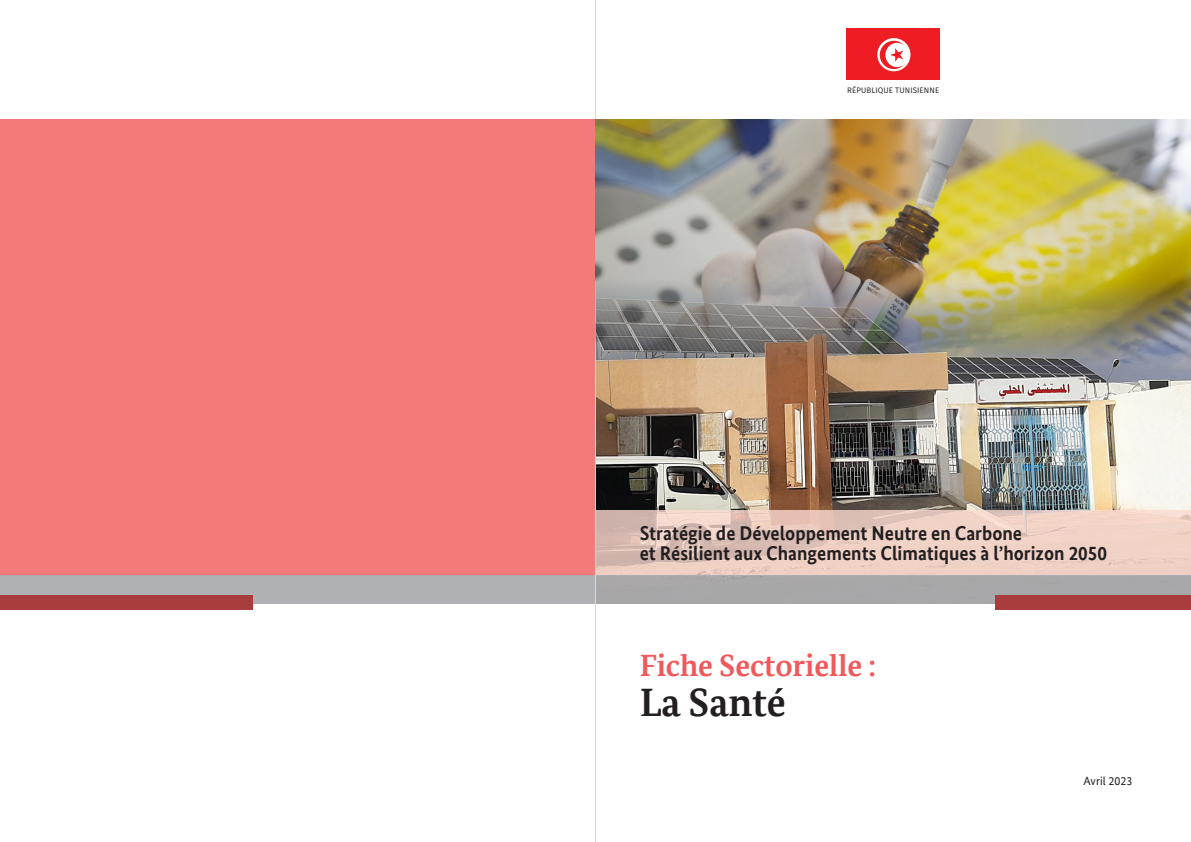
<style>
.page{position:relative;width:1191px;height:842px;background:#fff}
.page>*{position:absolute;margin:0;border:0;box-sizing:border-box;transform-origin:0 0}
.t1{font:700 39.6px "Bundes Serif Office T";color:#231f20}
.t2{font:700 30.8px "Bundes Serif Office T";color:#f0595b}
.t3{font:700 20px "Bundes Sans Office T";color:#231f20;scale:.96 1}
.t4{font:12px "Bundes Sans Office T";color:#231f20}
.t5{font:8px "Fira Sans";letter-spacing:.01em;color:#231f20}
</style>
<div class="page">
<img style="left:596px;top:377px;width:595px;height:133px">
<div style="left:0;top:119px;width:595px;height:456px;background:#f37a7b"></div>
<svg style="left:596px;top:510px;width:595px;height:65px;background:#e8cbc0"></svg>
<div style="left:0;top:575px;width:595px;height:29px;background:#b0b1b5"></div>
<div style="left:595px;top:575px;width:596px;height:29px;background:#a8a9ad"></div>
<div style="left:0;top:595px;width:252px;height:14px;background:#a93d3d"></div>
<div style="left:995px;top:595px;width:196px;height:14px;background:#a93d3d"></div>
<div style="left:846px;top:28px;width:94px;height:52px;background:#ee1d23"></div>
<div style="left:877px;top:38px;width:33px;height:33px;background:#fff;border-radius:50%"></div>
<svg style="left:879px;top:41px;width:25px;height:28px"></svg>
<hr style="left:595px;top:0;width:1px;height:842px;background:#d9dadc">
<img style="left:595px;top:119px;width:596px;height:258px">
<p class="t5" style="left:847px;top:85px;width:93px">RÉPUBLIQUE TUNISIENNE</p>
<p class="t3" style="left:639px;top:521px;width:400px">Stratégie de Développement Neutre en Carbone</p>
<p class="t3" style="left:639px;top:541px;width:488px">et Résilient aux Changements Climatiques à l’horizon 2050</p>
<p class="t2" style="left:639px;top:647px;width:238px">Fiche Sectorielle :</p>
<p class="t1" style="left:639px;top:679px;width:148px">La Santé</p>
<p class="t4" style="left:1083px;top:774px;width:51px">Avril 2023</p>
</div>
